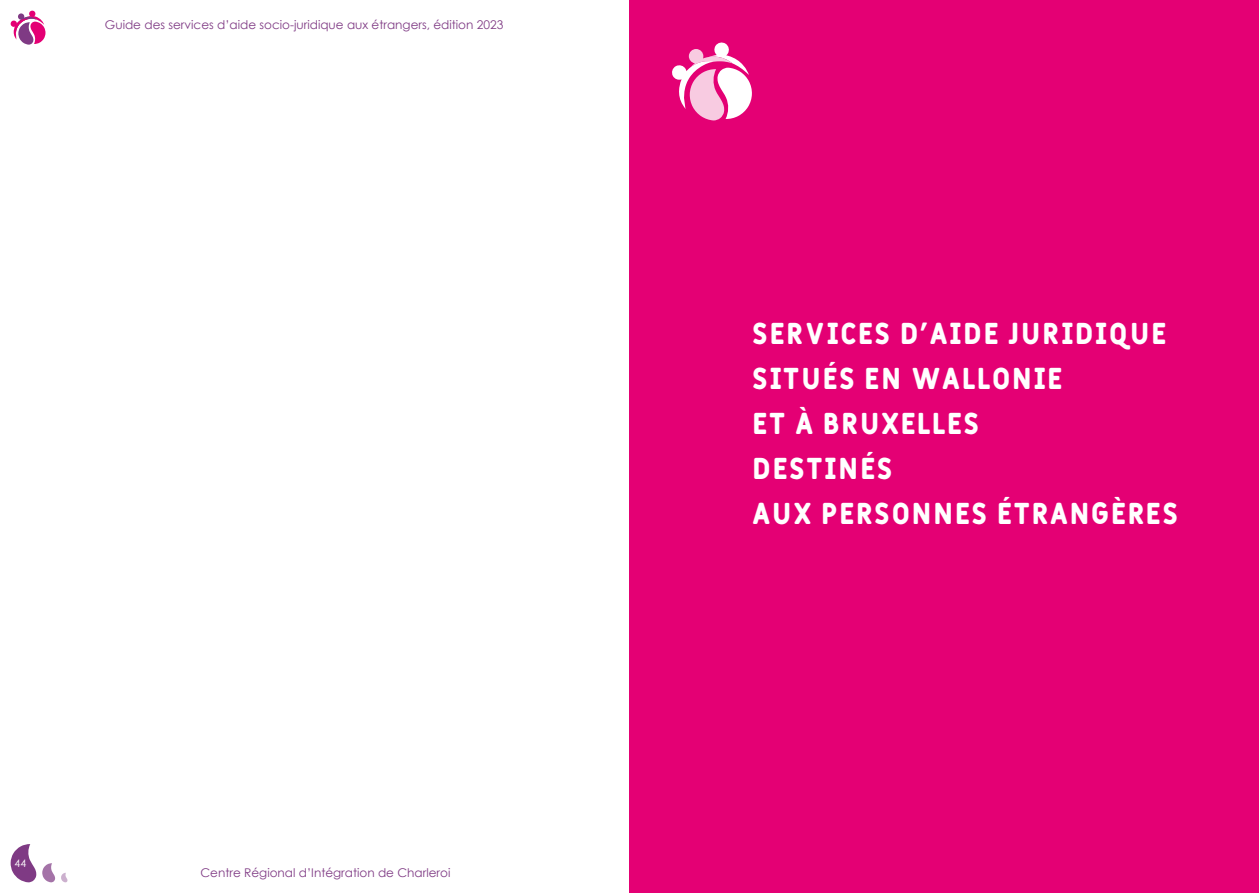
<style>
.page{position:relative;width:1259px;height:893px;background:#fff}
.page>*{position:absolute;margin:0;border:0;box-sizing:border-box;transform-origin:0 0}
.t1{font:30px/45px "Fulbo Retro";letter-spacing:.02em;color:#fff}
.t2{font:12px "Century Gothic";color:#7f3a84}
.t3{font:10.5px "Century Gothic";color:#fff}
</style>
<div class="page">
<svg style="left:10px;top:10px;width:36px;height:35px"></svg>
<svg style="left:11px;top:844px;width:25px;height:38px"></svg>
<svg style="left:42px;top:863px;width:13px;height:19px"></svg>
<svg style="left:61px;top:873px;width:6px;height:9px"></svg>
<div style="left:629px;top:0;width:630px;height:893px;background:#e40074"></div>
<svg style="left:672px;top:42px;width:80px;height:78px"></svg>
<p class="t2" style="left:105px;top:17px;width:400px">Guide des services d’aide socio-juridique aux étrangers, édition 2023</p>
<p class="t3" style="left:15px;top:856px;width:13px">44</p>
<p class="t2" style="left:200px;top:864px;width:251px">Centre Régional d’Intégration de Charleroi</p>
<h1 class="t1" style="left:752px;top:312px;width:428px">SERVICES D’AIDE JURIDIQUE<br>SITUÉS EN WALLONIE<br>ET À BRUXELLES<br>DESTINÉS<br>AUX PERSONNES ÉTRANGÈRES</h1>
</div>
